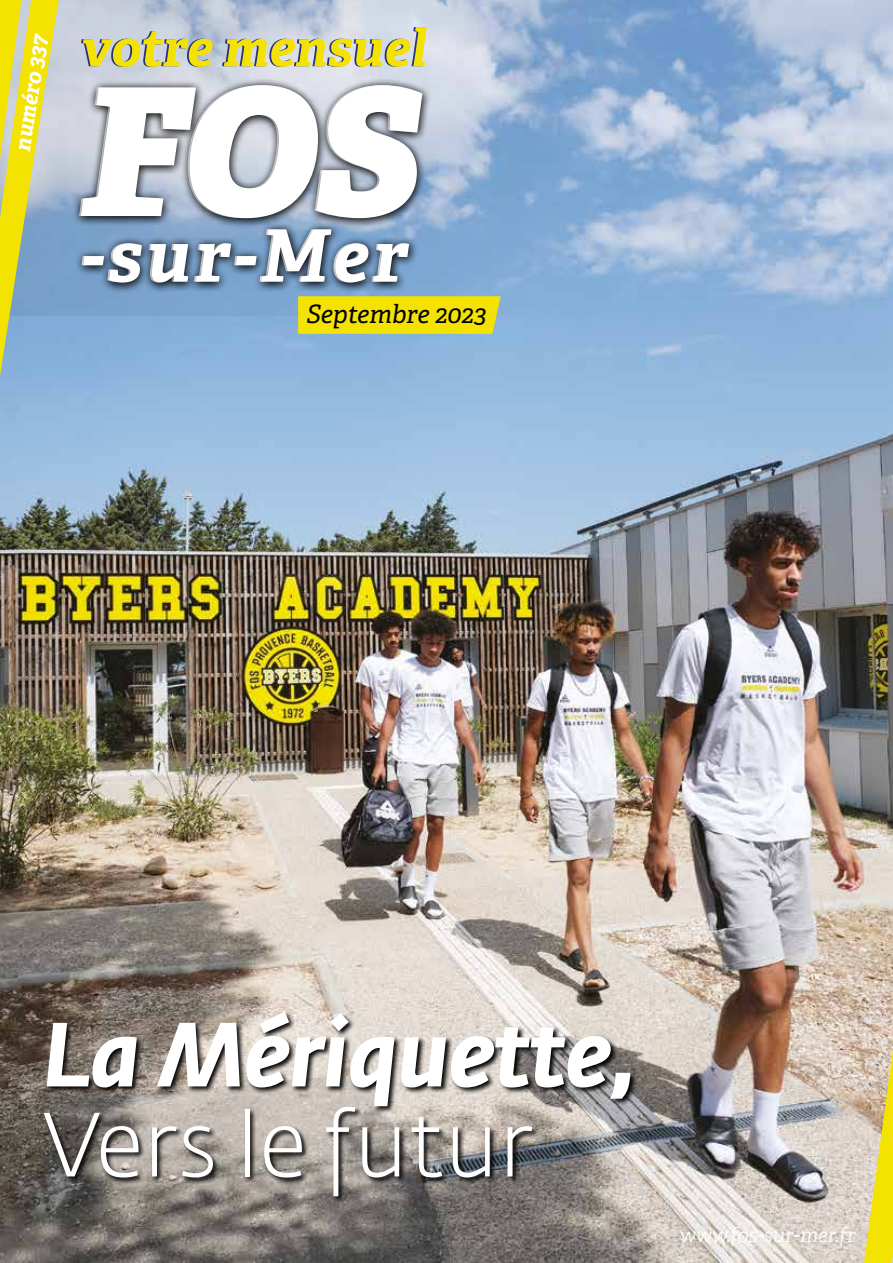
<style>
.page{position:relative;width:893px;height:1263px;background:#fff}
.page>*{position:absolute;margin:0;border:0;box-sizing:border-box;transform-origin:0 0}
.t1{font:italic 800 177.6px "Adelle";color:#fff}
.t2{font:italic 700 90px "Fedra Sans Std";color:#fff}
.t3{font:300 90px "Fedra Sans Std";color:#fff}
.t4{font:italic 700 72px "Adelle";letter-spacing:.06em;color:#fff}
.t5{font:italic 700 51.9px "Adelle";color:#f4e200}
.t6{font:italic 25.35px "Adelle";color:#000}
.t7{font:italic 700 21.6px "Adelle";color:#fff}
.t8{font:italic 300 20.25px "Adelle";color:#fff}
</style>
<div class="page">
<img style="left:0;top:0;width:893px;height:1263px">
<svg style="left:864px;top:1049px;width:29px;height:214px;background:#e3d25a"></svg>
<svg style="left:59px;top:0;width:616px;height:315px;background:#a1bad9"></svg>
<svg style="left:0;top:0;width:59px;height:376px;background:#bfc77a"></svg>
<div style="left:73px;top:78px;width:359px;height:151px;background:#000;opacity:.75"></div>
<div style="left:77px;top:222px;width:342px;height:71px;background:#000;opacity:.75"></div>
<svg style="left:298px;top:296px;width:203px;height:38px;background:#f0e007"></svg>
<div style="left:42px;top:1010px;width:596px;height:194px;background:#000;opacity:.98"></div>
<p class="t7" style="left:9px;top:148px;width:119px;rotate:-81deg">numéro 337</p>
<h3 class="t5" style="left:81px;top:15px;width:347px">votre mensuel</h3>
<h1 class="t1" style="left:81px;top:36px;width:339px">FOS</h1>
<h3 class="t4" style="left:81px;top:210px;width:328px">-sur-Mer</h3>
<p class="t6" style="left:306px;top:299px;width:181px">Septembre 2023</p>
<h2 class="t2" style="left:44px;top:999px;width:594px">La Mériquette,</h2>
<h2 class="t3" style="left:44px;top:1089px;width:490px">Vers le futur</h2>
<p class="t8" style="left:680px;top:1222px;width:177px">www.fos-sur-mer.fr</p>
</div>
